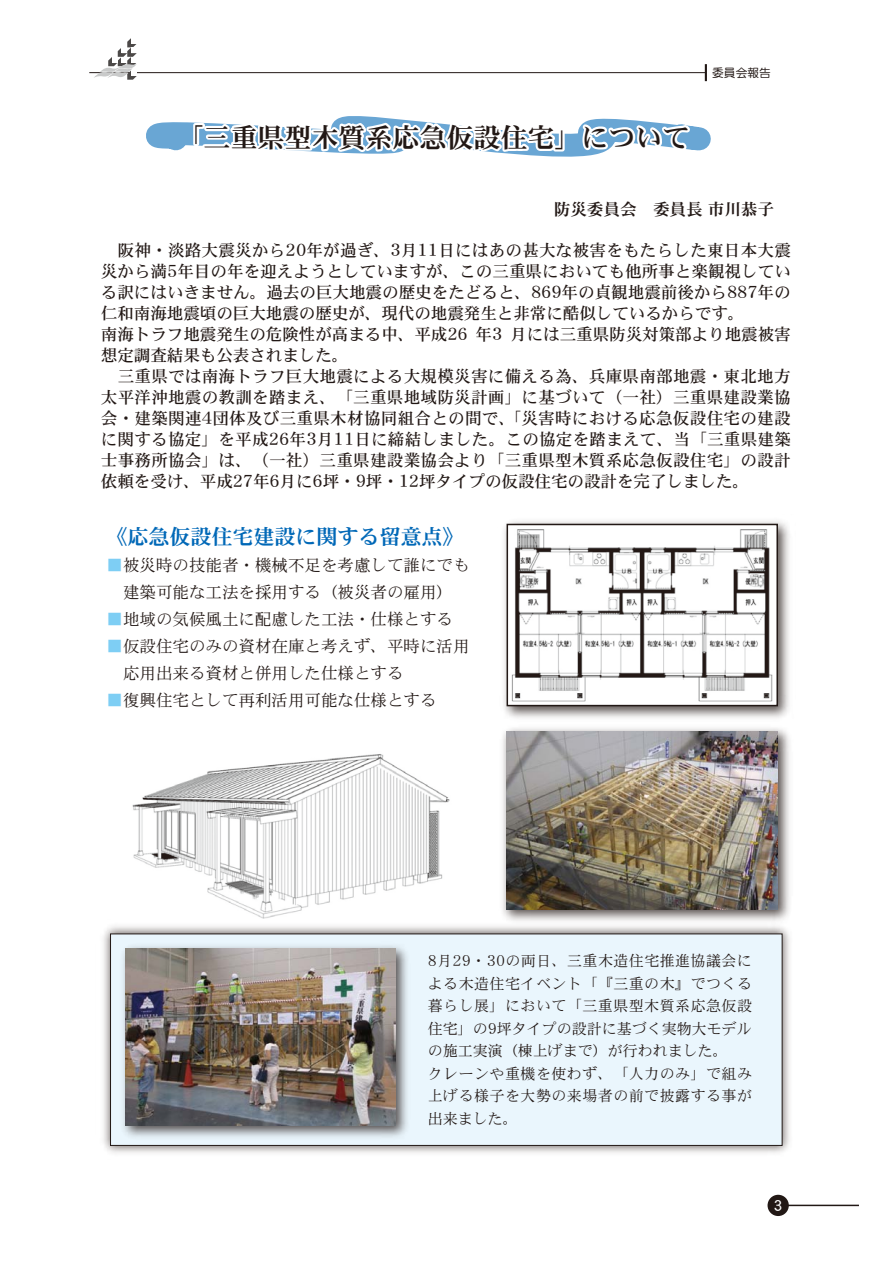
<style>
.page{position:relative;width:893px;height:1263px;background:#fff}
.page>*{position:absolute;margin:0;border:0;box-sizing:border-box;transform-origin:0 0}
.t1{font:27px "DFHS Mincho W7 WINP RKSJ H";color:#221815}
.t2{font:21px "DFHS Mincho W7 WINP RKSJ H";color:#0068b7}
.t3{font:16.5px/21px "DFHS Mincho W5 WINP RKSJ H";letter-spacing:.02em;color:#221815}
.t4{font:16.5px/27px "DFHS Mincho W3 WINP RKSJ H";color:#221815}
.t5{font:16.5px "DFHS Mincho W7 WINP RKSJ H";color:#221815}
.t6{font:15px/22.5px "DFHS Mincho W3 WINP RKSJ H";letter-spacing:.03em;color:#221815}
.t7{font:15px "DFHS Gothic W5 WINP RKSJ H";color:#fff}
.t8{font:11.7px "DF Maru Gothic Md WINP RKSJ H";color:#221815}
.s1{font-family:"DFHS Mincho W5 WINP RKSJ H";color:#7ecef4}
.s2{color:#7ecef4}
</style>
<div class="page">
<img style="left:103px;top:926px;width:687px;height:227px">
<div style="left:110px;top:933px;width:672px;height:213px;background:#eaf6fd;border:1px solid #221815"></div>
<img style="left:132px;top:754px;width:318px;height:164px">
<hr style="left:89px;top:72px;width:617px;height:1px;background:#221815">
<svg style="left:705px;top:64px;width:2px;height:17px"></svg>
<svg style="left:94px;top:38px;width:43px;height:42px"></svg>
<hr style="left:787px;top:1205px;width:72px;height:1px;background:#221815">
<div style="left:767px;top:1195px;width:22px;height:21px;background:#221815;border-radius:50%"></div>
<svg style="left:146px;top:116px;width:565px;height:41px"></svg>
<svg style="left:503px;top:521px;width:287px;height:182px"></svg>
<img style="left:123px;top:945px;width:285px;height:193px">
<img style="left:126px;top:949px;width:269px;height:176px">
<img style="left:470px;top:703px;width:320px;height:230px">
<img style="left:507px;top:731px;width:270px;height:178px">
<p class="t1" style="left:176px;top:124px;width:515px">「三重県型木質系応急仮設住宅」について</p>
<p class="t8" style="left:712px;top:67px;width:60px">委員会報告</p>
<p class="t5" style="left:554px;top:200px;width:221px">防災委員会　委員長 市川恭子</p>
<p class="t3" style="left:101px;top:239px;width:691px">　阪神・淡路大震災から20年が過ぎ、3月11日にはあの甚大な被害をもたらした東日本大震災から満5年目の年を迎えようとしていますが、この三重県においても他所事と楽観視している訳にはいきません。過去の巨大地震の歴史をたどると、869年の貞観地震前後から887年の仁和南海地震頃の巨大地震の歴史が、現代の地震発生と非常に酷似しているからです。<br>南海トラフ地震発生の危険性が高まる中、平成26 年3 月には三重県防災対策部より地震被害想定調査結果も公表されました。<br>　三重県では南海トラフ巨大地震による大規模災害に備える為、兵庫県南部地震・東北地方太平洋沖地震の教訓を踏まえ、「三重県地域防災計画」に基づいて（一社）三重県建設業協会・建築関連4団体及び三重県木材協同組合との間で、｢災害時における応急仮設住宅の建設に関する協定」を平成26年3月11日に締結しました。この協定を踏まえて、当「三重県建築士事務所協会」は、（一社）三重県建設業協会より「三重県型木質系応急仮設住宅」の設計依頼を受け、平成27年6月に6坪・9坪・12坪タイプの仮設住宅の設計を完了しました。</p>
<p class="t2" style="left:107px;top:526px;width:359px">《応急仮設住宅建設に関する留意点》</p>
<p class="t4" style="left:107px;top:552px;width:365px"><span class="s1">■</span>被災時の技能者・機械不足を考慮して誰にでも　建築可能な工法を採用する（被災者の雇用）</p>
<p class="t4" style="left:107px;top:606px;width:348px"><span class="s2">■</span>地域の気候風土に配慮した工法・仕様とする</p>
<p class="t4" style="left:107px;top:633px;width:365px"><span class="s2">■</span>仮設住宅のみの資材在庫と考えず、平時に活用　応用出来る資材と併用した仕様とする</p>
<p class="t4" style="left:107px;top:687px;width:332px"><span class="s2">■</span>復興住宅として再利活用可能な仕様とする</p>
<p class="t6" style="left:428px;top:950px;width:326px">8月29・30の両日、三重木造住宅推進協議会による木造住宅イベント「『三重の木』でつくる暮らし展」において「三重県型木質系応急仮設住宅」の9坪タイプの設計に基づく実物大モデルの施工実演（棟上げまで）が行われました。<br>クレーンや重機を使わず、「人力のみ」で組み上げる様子を大勢の来場者の前で披露する事が出来ました。</p>
<p class="t7" style="left:774px;top:1198px;width:10px">3</p>
</div>
